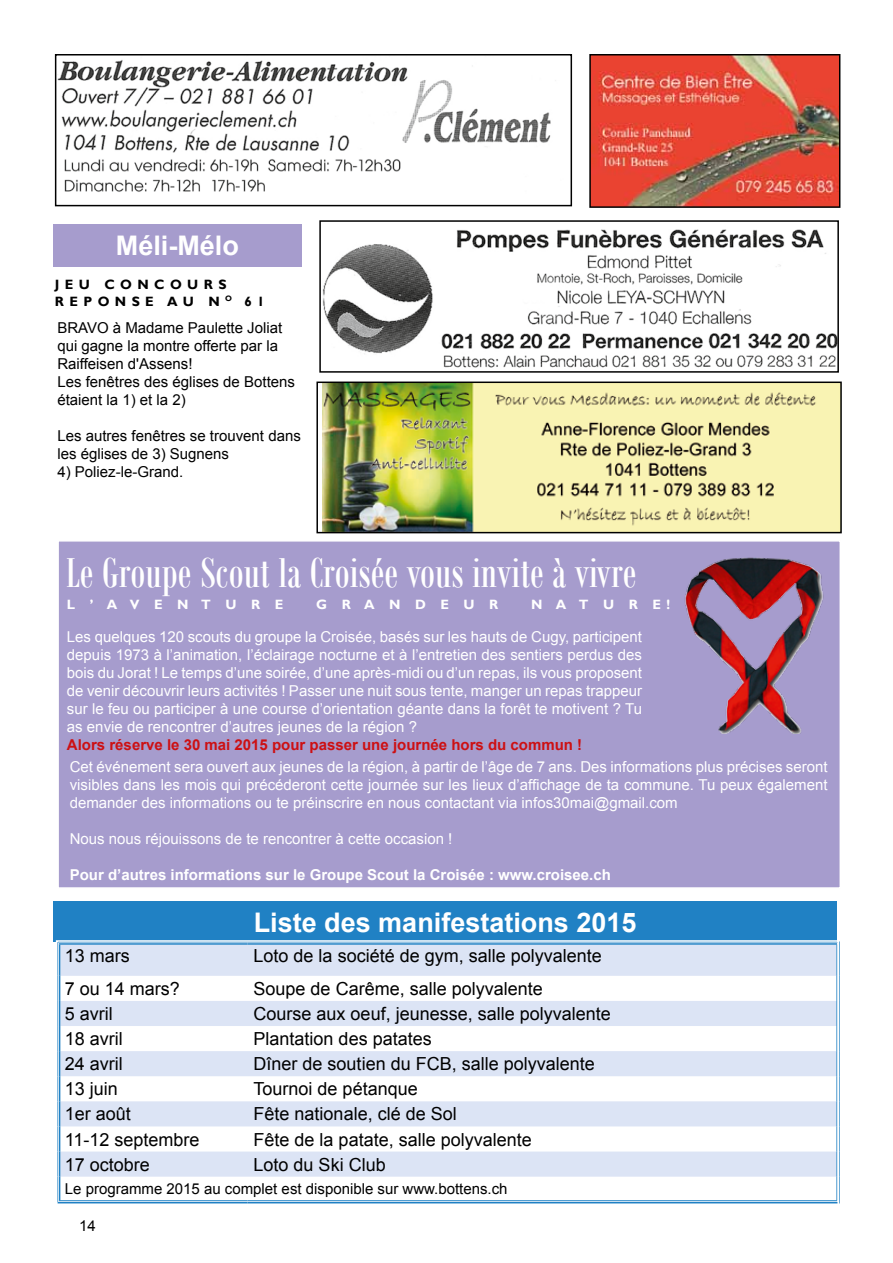
<style>
.page{position:relative;width:893px;height:1263px;background:#fff}
.page>*{position:absolute;margin:0;border:0;box-sizing:border-box;transform-origin:0 0}
.t1{font:45px "Bodoni MT Condensed";color:#fff}
.t2{font:700 27px "Arial";color:#fff}
.t3{font:18px "Arial";color:#000}
.t4{font:15px/18px "Arial";color:#fff;text-align:justify}
.t5{font:15px/18px "Arial";color:#000}
.t6{font:700 15px "Arial";color:#fff}
.t7{font:700 15px "Arial";color:#cd1013}
.t8{font:700 13.5px "Gill Sans";letter-spacing:1.08em;color:#fff}
.t9{font:700 13.5px/16.2px "Gill Sans";letter-spacing:.4em;color:#000}
</style>
<div class="page">
<div style="left:57px;top:540px;width:784px;height:349px;background:#a69ccd;border:2px solid #fff"></div>
<img style="left:58px;top:60px;width:493px;height:132px">
<div style="left:55px;top:54px;width:517px;height:152px;border:2px solid #000"></div>
<img style="left:592px;top:57px;width:245px;height:148px">
<div style="left:589px;top:54px;width:251px;height:154px;border:2px solid #000"></div>
<div style="left:53px;top:902px;width:784px;height:40px;background:#2081c4"></div>
<svg style="left:60px;top:945px;width:776px;height:232px;fill:#dce4f5"></svg>
<hr style="left:59px;top:943px;width:189px;height:2px;background:#2081c4">
<hr style="left:59px;top:945px;width:1px;height:31px;background:#2081c4">
<hr style="left:248px;top:943px;width:589px;height:2px;background:#2081c4">
<hr style="left:838px;top:942px;width:2px;height:34px;background:#2081c4">
<hr style="left:838px;top:976px;width:2px;height:25px;background:#2081c4">
<hr style="left:838px;top:1001px;width:2px;height:25px;background:#2081c4">
<hr style="left:838px;top:1026px;width:2px;height:25px;background:#2081c4">
<hr style="left:838px;top:1051px;width:2px;height:25px;background:#2081c4">
<hr style="left:838px;top:1076px;width:2px;height:25px;background:#2081c4">
<hr style="left:838px;top:1101px;width:2px;height:25px;background:#2081c4">
<hr style="left:838px;top:1126px;width:2px;height:25px;background:#2081c4">
<hr style="left:838px;top:1151px;width:2px;height:26px;background:#2081c4">
<svg style="left:59px;top:976px;width:1px;height:226px"></svg>
<hr style="left:838px;top:1177px;width:2px;height:25px;background:#2081c4">
<hr style="left:59px;top:1200px;width:189px;height:1px;background:#2081c4">
<hr style="left:57px;top:1202px;width:191px;height:1px;background:#2081c4">
<hr style="left:248px;top:1200px;width:589px;height:1px;background:#2081c4">
<hr style="left:248px;top:1202px;width:592px;height:1px;background:#2081c4">
<div style="left:56px;top:940px;width:783px;height:269px;border:2px solid #fff"></div>
<img style="left:685px;top:555px;width:156px;height:179px">
<img style="left:323px;top:384px;width:516px;height:146px">
<div style="left:316px;top:381px;width:526px;height:152px;border:2px solid #000"></div>
<div style="left:53px;top:224px;width:249px;height:42px;background:#a69ccd"></div>
<img style="left:322px;top:229px;width:514px;height:139px">
<div style="left:319px;top:220px;width:520px;height:153px;border:2px solid #000"></div>
<h2 class="t2" style="left:116px;top:228px;width:125px">Méli-Mélo</h2>
<p class="t9" style="left:55px;top:277px;width:173px">JEU CONCOURS<br>RE</p>
<p class="t9" style="left:83px;top:293px;width:29px">P ONSE</p>
<p class="t9" style="left:167px;top:293px;width:14px">AU</p>
<p class="t9" style="left:208px;top:293px;width:58px">N <sup>O</sup> 61</p>
<p class="t5" style="left:57px;top:319px;width:239px">BRAVO à Madame Paulette Joliat qui gagne la montre offerte par la<br>Raiffeisen d'Assens!<br>Les fenêtres des églises de Bottens étaient la 1) et la 2)</p>
<p class="t5" style="left:57px;top:427px;width:245px">Les autres fenêtres se trouvent dans les églises de 3) Sugnens</p>
<p class="t5" style="left:57px;top:463px;width:127px">4) Poliez-le-Grand.</p>
<h1 class="t1" style="left:66px;top:546px;width:572px">Le Groupe Scout la Croisée vous invite à vivre</h1>
<p class="t4" style="left:67px;top:628px;width:577px">Les quelques 120 scouts du groupe la Croisée, basés sur les hauts de Cugy, participent depuis 1973 à l’animation, l’éclairage nocturne et à l’entretien des sentiers perdus des bois du Jorat ! Le temps d’une soirée, d’une après-midi ou d’un repas, ils vous proposent de venir découvrir leurs activités ! Passer une nuit sous tente, manger un repas trappeur sur le feu ou participer à une course d’orientation géante dans la forêt te motivent ? Tu as envie de rencontrer d’autres jeunes de la région ?</p>
<p class="t7" style="left:67px;top:735px;width:517px">Alors réserve le 30 mai 2015 pour passer une journée hors du commun !</p>
<p class="t8" style="left:67px;top:597px;width:218px">L’AVENTURE</p>
<p class="t8" style="left:316px;top:597px;width:184px">GRANDEUR</p>
<p class="t8" style="left:531px;top:597px;width:140px">NATURE!</p>
<p class="t4" style="left:70px;top:758px;width:759px">Cet événement sera ouvert aux jeunes de la région, à partir de l’âge de 7 ans. Des informations plus précises seront visibles dans les mois qui précéderont cette journée sur les lieux d’affichage de ta commune. Tu peux également demander des informations ou te préinscrire en nous contactant via infos30mai@gmail.com</p>
<p class="t4" style="left:70px;top:830px;width:384px">Nous nous réjouissons de te rencontrer à cette occasion !</p>
<p class="t6" style="left:70px;top:865px;width:543px">Pour d’autres informations sur le Groupe Scout la Croisée : www.croisee.ch</p>
<h2 class="t2" style="left:254px;top:904px;width:384px">Liste des manifestations 2015</h2>
<p class="t3" style="left:65px;top:944px;width:67px">13 mars</p>
<p class="t3" style="left:254px;top:944px;width:350px">Loto de la société de gym, salle polyvalente</p>
<p class="t3" style="left:65px;top:977px;width:117px">7 ou 14 mars?</p>
<p class="t3" style="left:254px;top:977px;width:291px">Soupe de Carême, salle polyvalente</p>
<p class="t3" style="left:65px;top:1002px;width:50px">5 avril</p>
<p class="t3" style="left:254px;top:1002px;width:359px">Course aux oeuf, jeunesse, salle polyvalente</p>
<p class="t3" style="left:65px;top:1027px;width:60px">18 avril</p>
<p class="t3" style="left:254px;top:1027px;width:180px">Plantation des patates</p>
<p class="t3" style="left:65px;top:1052px;width:60px">24 avril</p>
<p class="t3" style="left:254px;top:1052px;width:343px">Dîner de soutien du FCB, salle polyvalente</p>
<p class="t3" style="left:65px;top:1077px;width:55px">13 juin</p>
<p class="t3" style="left:254px;top:1077px;width:166px">Tournoi de pétanque</p>
<p class="t3" style="left:65px;top:1102px;width:68px">1er août</p>
<p class="t3" style="left:254px;top:1102px;width:205px">Fête nationale, clé de Sol</p>
<p class="t3" style="left:65px;top:1127px;width:136px">11-12 septembre</p>
<p class="t3" style="left:254px;top:1127px;width:280px">Fête de la patate, salle polyvalente</p>
<p class="t3" style="left:65px;top:1152px;width:87px">17 octobre</p>
<p class="t3" style="left:254px;top:1152px;width:134px">Loto du Ski Club</p>
<p class="t5" style="left:65px;top:1179px;width:444px">Le programme 2015 au complet est disponible sur www.bottens.ch</p>
<p class="t5" style="left:79px;top:1217px;width:18px">14</p>
</div>
